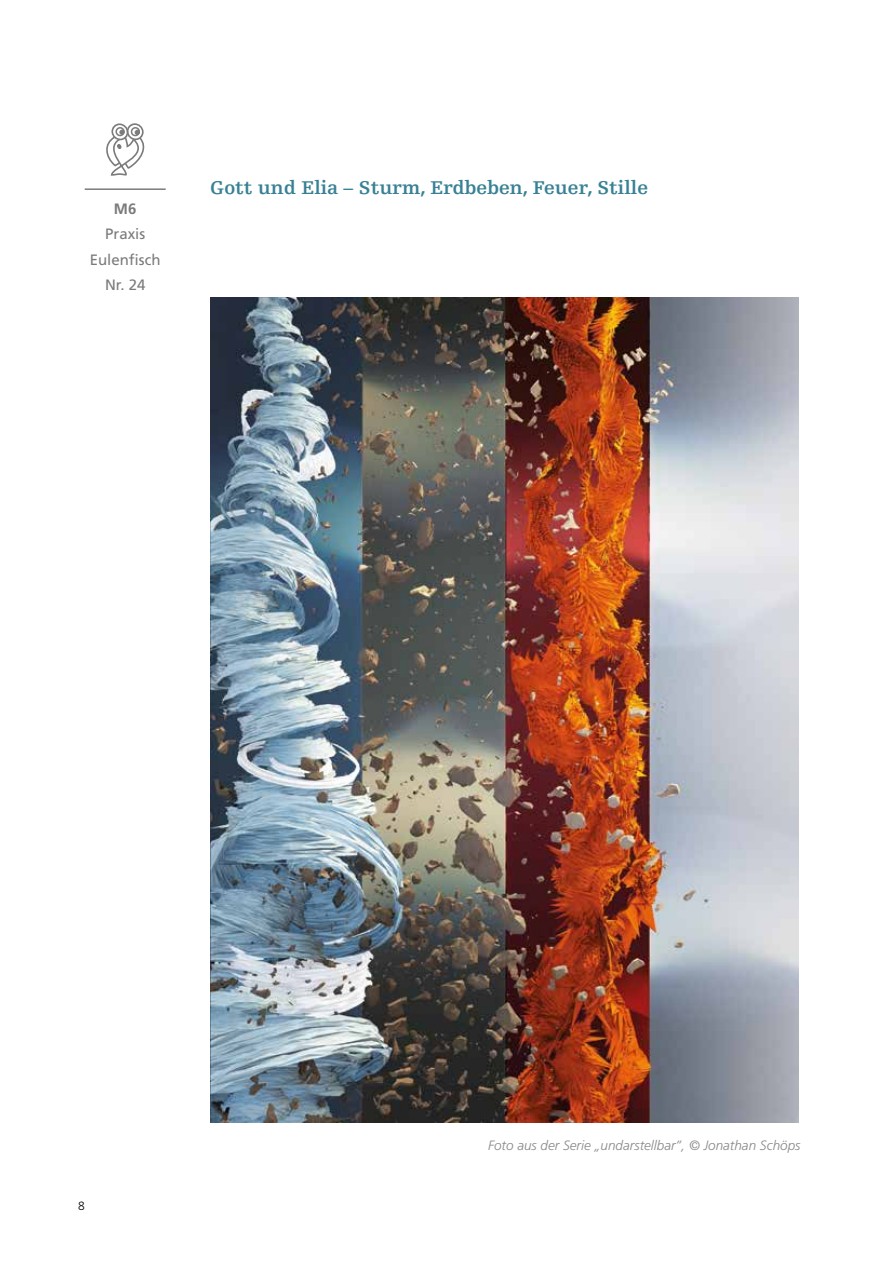
<style>
.page{position:relative;width:893px;height:1263px;background:#fff}
.page>*{position:absolute;margin:0;border:0;box-sizing:border-box;transform-origin:0 0}
.t1{font:700 19.5px "Egyptienne FLT Std";color:#388194}
.t2{font:15px/25.5px "Frutiger LT Pro";color:#7c7b7b;text-align:center}
.t3{font:700 15px "Frutiger LT Pro";color:#7c7b7b}
.t4{font:italic 300 13.5px "Frutiger LT Std";color:#878787}
.t5{font:300 12px "Frutiger LT Pro";color:#000}
</style>
<div class="page">
<hr style="left:85px;top:188px;width:81px;height:2px;background:#7c7b7b">
<div style="left:111px;top:123px;width:18px;height:17px;border:2px solid #7c7b7b;border-radius:50%"></div>
<div style="left:127px;top:123px;width:17px;height:17px;border:2px solid #7c7b7b;border-radius:50%"></div>
<div style="left:115px;top:127px;width:10px;height:9px;border:2px solid #7c7b7b;border-radius:50%"></div>
<div style="left:131px;top:127px;width:9px;height:9px;border:2px solid #7c7b7b;border-radius:50%"></div>
<svg style="left:106px;top:130px;width:39px;height:46px"></svg>
<img style="left:210px;top:298px;width:588px;height:825px">
<p class="t3" style="left:114px;top:200px;width:24px">M6</p>
<p class="t2" style="left:90px;top:222px;width:72px">Praxis<br>Eulenfisch<br>Nr. 24</p>
<h1 class="t1" style="left:210px;top:177px;width:439px">Gott und Elia – Sturm, Erdbeben, Feuer, Stille</h1>
<p class="t5" style="left:78px;top:1199px;width:8px">8</p>
<p class="t4" style="left:488px;top:1138px;width:314px">Foto aus der Serie „undarstellbar”, © Jonathan Schöps</p>
</div>
